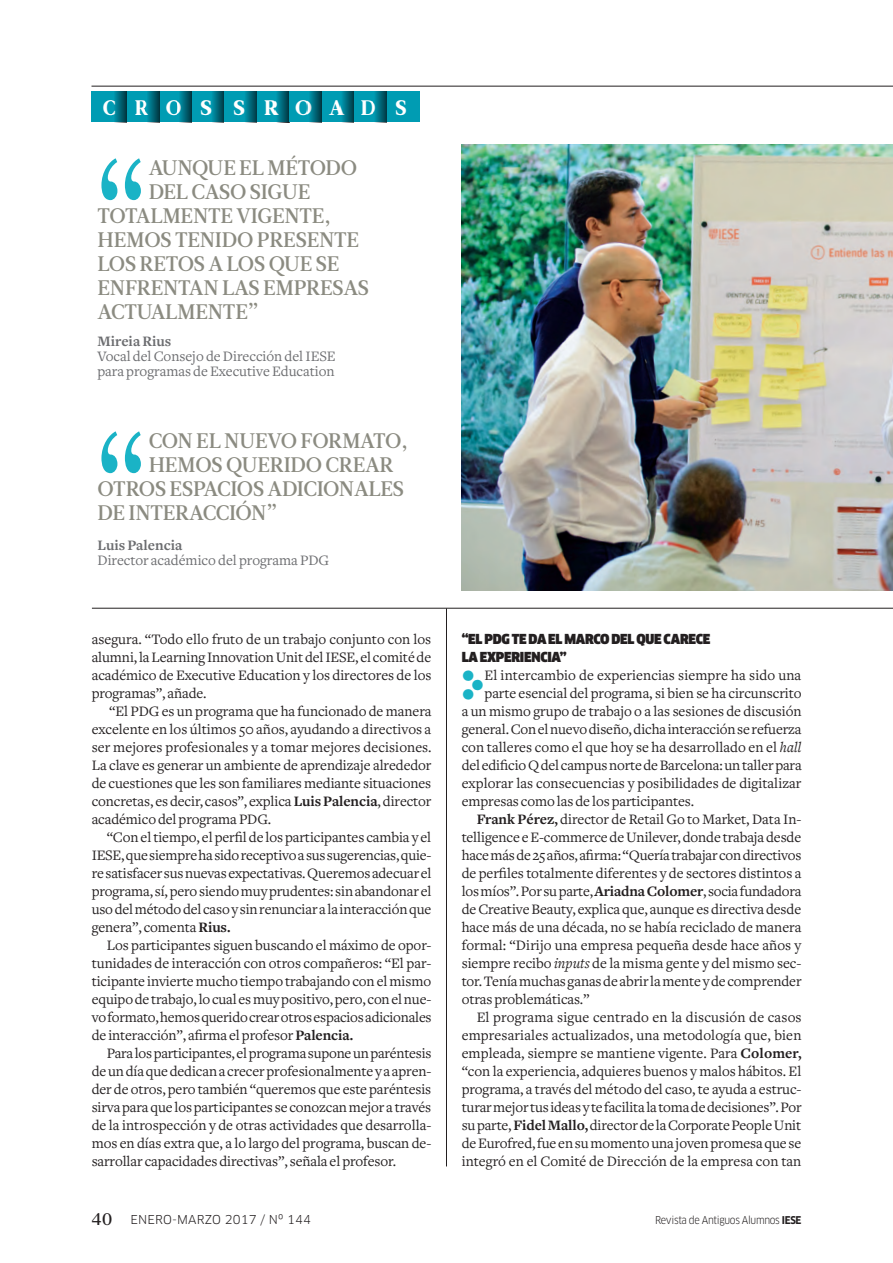
<style>
.page{position:relative;width:893px;height:1263px;background:#fff}
.page>*{position:absolute;margin:0;border:0;box-sizing:border-box;transform-origin:0 0}
.t1{font:142.2px "Leitura News Roman 3";color:#1ab3c6;scale:.75 1}
.t2{font:37.2px "Click Bits Icons 3";color:#1ab3c6}
.t3{font:21px "Leitura News Roman 3";letter-spacing:-.01em;color:#8b8b81}
.t4{font:21px "Leitura News Roman 4";letter-spacing:.845em;color:#fff}
.t5{font:15px/18px "Freight Text";letter-spacing:-.005em;color:#231f20;text-align:justify}
.t6{font:15px/15px "Freight Text";color:#6c6d70}
.t7{font:700 15px "Freight Text";color:#6c6d70}
.t8{font:900 13.5px/18px "Clan Narrow";letter-spacing:-.02em;color:#231f20}
.t9{font:12px "Clan";letter-spacing:.015em;color:#231f20}
.t10{font:10.5px "Clan Narrow";letter-spacing:-.03em;color:#231f20}
.s1{font-weight:700}
.s2{font-style:italic}
.s3{font-family:"Leitura News Roman 2";font-size:18px}
</style>
<div class="page">
<hr style="left:91px;top:86px;width:802px;height:1px;background:#231f20">
<hr style="left:92px;top:608px;width:801px;height:1px;background:#231f20">
<hr style="left:446px;top:608px;width:1px;height:558px;background:#231f20">
<img style="left:461px;top:144px;width:432px;height:446px">
<div style="left:91px;top:92px;width:37px;height:30px;background:#009cb3"></div>
<div style="left:124px;top:92px;width:36px;height:30px;background:#009cb3"></div>
<div style="left:221px;top:92px;width:36px;height:30px;background:#009cb3"></div>
<div style="left:156px;top:92px;width:36px;height:30px;background:#009cb3"></div>
<div style="left:350px;top:92px;width:37px;height:30px;background:#009cb3"></div>
<div style="left:188px;top:92px;width:36px;height:30px;background:#009cb3"></div>
<div style="left:318px;top:92px;width:36px;height:30px;background:#009cb3"></div>
<div style="left:253px;top:92px;width:36px;height:30px;background:#009cb3"></div>
<div style="left:285px;top:92px;width:37px;height:30px;background:#009cb3"></div>
<svg style="left:115px;top:92px;width:11px;height:30px"></svg>
<svg style="left:148px;top:92px;width:11px;height:30px"></svg>
<svg style="left:180px;top:92px;width:11px;height:30px"></svg>
<svg style="left:212px;top:92px;width:12px;height:30px"></svg>
<svg style="left:277px;top:92px;width:12px;height:30px"></svg>
<svg style="left:310px;top:92px;width:11px;height:30px"></svg>
<svg style="left:342px;top:92px;width:12px;height:30px"></svg>
<svg style="left:245px;top:92px;width:12px;height:30px"></svg>
<div style="left:383px;top:92px;width:36px;height:30px;background:#009cb3"></div>
<svg style="left:375px;top:92px;width:12px;height:30px"></svg>
<h3 class="t4" style="left:103px;top:95px;width:305px">CROSOSROI ADS</h3>
<h1 class="t1" style="left:91px;top:138px;width:81px">“</h1>
<h3 class="t3" style="left:149px;top:155px;width:210px">AUNQUE EL MÉTODO</h3>
<h3 class="t3" style="left:149px;top:179px;width:163px">DEL CASO SIGUE</h3>
<h3 class="t3" style="left:98px;top:203px;width:235px">TOTALMENTE VIGENTE,</h3>
<h3 class="t3" style="left:98px;top:227px;width:263px">HEMOS TENIDO PRESENTE</h3>
<h3 class="t3" style="left:98px;top:251px;width:243px">LOS RETOS A LOS QUE SE</h3>
<h3 class="t3" style="left:98px;top:275px;width:273px">ENFRENTAN LAS EMPRESAS</h3>
<h3 class="t3" style="left:98px;top:299px;width:163px">ACTUALMENTE”</h3>
<p class="t7" style="left:97px;top:332px;width:75px">Mireia Rius</p>
<p class="t6" style="left:97px;top:348px;width:240px">Vocal del Consejo de Dirección del IESE para programas de Executive Education</p>
<h1 class="t1" style="left:91px;top:411px;width:81px">“</h1>
<h3 class="t3" style="left:149px;top:428px;width:261px">CON EL NUEVO FORMATO,</h3>
<h3 class="t3" style="left:149px;top:452px;width:246px">HEMOS QUERIDO CREAR</h3>
<h3 class="t3" style="left:98px;top:476px;width:308px">OTROS ESPACIOS ADICIONALES</h3>
<h3 class="t3" style="left:98px;top:500px;width:182px">DE INTERACCIÓN”</h3>
<p class="t7" style="left:97px;top:536px;width:87px">Luis Palencia</p>
<p class="t6" style="left:97px;top:552px;width:233px">Director académico del programa PDG</p>
<p class="t5" style="left:92px;top:631px;width:341px">asegura. “Todo ello fruto de un trabajo conjunto con los alumni, la Learning Innovation Unit del IESE, el comité de académico de Executive Education y los directores de los programas”, añade.</p>
<p class="t5" style="left:92px;top:703px;width:341px;text-indent:17px">“El PDG es un programa que ha funcionado de manera excelente en los últimos 50 años, ayudando a directivos a ser mejores profesionales y a tomar mejores decisiones.<br>La clave es generar un ambiente de aprendizaje alrededor de cuestiones que les son familiares mediante situaciones concretas, es decir, casos”, explica <span class="s1">Luis Palencia</span>, director académico del programa PDG.</p>
<p class="t5" style="left:92px;top:829px;width:341px;text-indent:15px">“Con el tiempo, el perfil de los participantes cambia y el IESE, que siempre ha sido receptivo a sus sugerencias, quie&shy;re satisfacer sus nuevas expectativas. Queremos adecuar el programa, sí, pero siendo muy prudentes: sin abandonar el uso del método del caso y sin renunciar a la interacción que genera”, comenta <span class="s1">Rius.</span></p>
<p class="t5" style="left:92px;top:937px;width:341px;text-indent:15px">Los participantes siguen buscando el máximo de opor&shy;tunidades de interacción con otros compañeros: “El par&shy;ticipante invierte mucho tiempo trabajando con el mismo equipo de trabajo, lo cual es muy positivo, pero, con el nue&shy;vo formato, hemos querido crear otros espacios adicionales de interacción”, afirma el profesor <span class="s1">Palencia.</span></p>
<p class="t5" style="left:92px;top:1045px;width:341px;text-indent:15px">Para los participantes, el programa supone un paréntesis de un día que dedican a crecer profesionalmente y a apren&shy;der de otros, pero también “queremos que este paréntesis sirva para que los participantes se conozcan mejor a través de la introspección y de otras actividades que desarrolla&shy;mos en días extra que, a lo largo del programa, buscan de&shy;sarrollar capacidades directivas”, señala el profesor.</p>
<p class="t8" style="left:462px;top:631px;width:250px">“EL PDG TE DA EL MARCO DEL QUE CARECE<br>LA EXPERIENCIA”</p>
<h2 class="t2" style="left:462px;top:668px;width:25px">l</h2>
<p class="t5" style="left:485px;top:667px;width:318px">El intercambio de experiencias siempre ha sido una</p>
<p class="t5" style="left:485px;top:685px;width:318px">parte esencial del programa, si bien se ha circunscrito</p>
<p class="t5" style="left:462px;top:703px;width:341px">a un mismo grupo de trabajo o a las sesiones de discusión</p>
<p class="t5" style="left:462px;top:721px;width:341px">general. Con el nuevo diseño, dicha interacción se refuerza</p>
<p class="t5" style="left:462px;top:739px;width:341px">con talleres como el que hoy se ha desarrollado en el <span class="s2">hall</span></p>
<p class="t5" style="left:462px;top:757px;width:341px">del edificio Q del campus norte de Barcelona: un taller para</p>
<p class="t5" style="left:462px;top:775px;width:341px">explorar las consecuencias y posibilidades de digitalizar</p>
<p class="t5" style="left:462px;top:793px;width:234px">empresas como las de los participantes.</p>
<p class="t5" style="left:477px;top:811px;width:326px"><span class="s1">Frank Pérez,</span> director de Retail Go to Market, Data In-</p>
<p class="t5" style="left:462px;top:829px;width:341px">telligence e E-commerce de Unilever, donde trabaja desde</p>
<p class="t5" style="left:462px;top:847px;width:341px">hace más de 25 años, afirma: “Quería trabajar con directivos</p>
<p class="t5" style="left:462px;top:865px;width:341px">de perfiles totalmente diferentes y de sectores distintos a</p>
<p class="t5" style="left:462px;top:883px;width:341px">los míos”. Por su parte, <span class="s1">Ariadna Colomer</span>, socia fundadora</p>
<p class="t5" style="left:462px;top:901px;width:341px">de Creative Beauty, explica que, aunque es directiva desde</p>
<p class="t5" style="left:462px;top:919px;width:341px">hace más de una década, no se había reciclado de manera</p>
<p class="t5" style="left:462px;top:937px;width:341px">formal: “Dirijo una empresa pequeña desde hace años y</p>
<p class="t5" style="left:462px;top:955px;width:341px">siempre recibo <span class="s2">inputs</span> de la misma gente y del mismo sec-</p>
<p class="t5" style="left:462px;top:973px;width:341px">tor. Tenía muchas ganas de abrir la mente y de comprender</p>
<p class="t5" style="left:462px;top:991px;width:129px">otras problemáticas.”</p>
<p class="t5" style="left:477px;top:1009px;width:326px">El programa sigue centrado en la discusión de casos</p>
<p class="t5" style="left:462px;top:1027px;width:341px">empresariales actualizados, una metodología que, bien</p>
<p class="t5" style="left:462px;top:1045px;width:341px">empleada, siempre se mantiene vigente. Para <span class="s1">Colomer,</span></p>
<p class="t5" style="left:462px;top:1063px;width:341px">“con la experiencia, adquieres buenos y malos hábitos. El</p>
<p class="t5" style="left:462px;top:1081px;width:341px">programa, a través del método del caso, te ayuda a estruc-</p>
<p class="t5" style="left:462px;top:1099px;width:341px">turar mejor tus ideas y te facilita la toma de decisiones”. Por</p>
<p class="t5" style="left:462px;top:1117px;width:341px">su parte, <span class="s1">Fidel Mallo,</span> director de la Corporate People Unit</p>
<p class="t5" style="left:462px;top:1135px;width:341px">de Eurofred, fue en su momento una joven promesa que se</p>
<p class="t5" style="left:462px;top:1153px;width:341px">integró en el Comité de Dirección de la empresa con tan</p>
<p class="t9" style="left:91px;top:1212px;width:221px"><span class="s3">40</span> ENERO-MARZO 2017 / Nº 144</p>
<p class="t10" style="left:655px;top:1213px;width:148px">Revista de Antiguos Alumnos <span class="s1">IESE</span></p>
</div>
